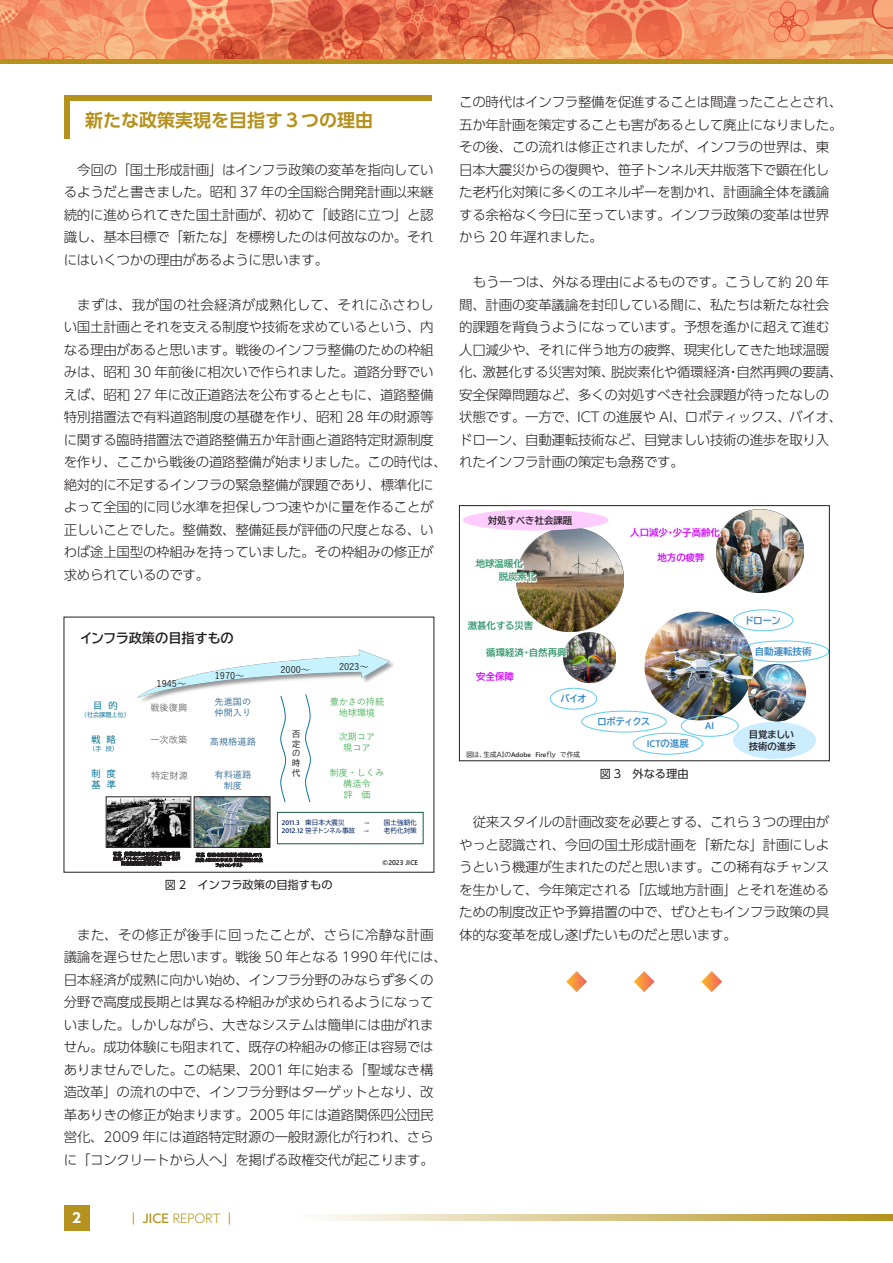
<style>
.page{position:relative;width:893px;height:1263px;background:#fff}
.page>*{position:absolute;margin:0;border:0;box-sizing:border-box;transform-origin:0 0}
.t1{font:700 18px "UD Shin Go Pro De";color:#b5911d}
.t2{font:300 13.5px/22.5px "UD Shin Go Pro";letter-spacing:-.02em;color:#231f20}
.t3{font:700 13.5px "UD Shin Go Pro";color:#fff}
.t4{font:13.2px "BIZ UDP Gothic Bold";color:#231f20}
.t5{font:500 12px "UD Shin Go Pro";color:#b5911d}
.t6{font:11.25px "UD Shin Go Pro";color:#231f20}
.t7{font:9.45px "BIZ UDP Gothic Bold";color:#2e946b}
.t8{font:9.45px/11.4px "BIZ UDP Gothic Bold";color:#231f20}
.t9{font:9.45px "BIZ UDP Gothic Bold";color:#c0f}
.t10{font:9.45px "BIZ UDP Gothic Bold";color:#2e83c3}
.t11{font:600 9.45px "Segoe UI";color:#2e83c3}
.t12{font:500 9.15px/11.1px "Yu Gothic";letter-spacing:-.015em;color:#42b051;text-align:center}
.t13{font:500 9.15px "Yu Gothic";color:#231f20}
.t14{font:500 9.15px/11.1px "Yu Gothic";color:#236292}
.t15{font:500 9.15px "Yu Gothic";color:#5f5f62}
.t16{font:9.15px/11.1px "BIZ UDP Gothic";color:#0f7698}
.t17{font:8.25px/9.6px "BIZ UDP Gothic";color:#231f20;text-align:justify}
.t18{font:600 6.9px "Segoe UI";color:#231f20}
.t19{font:600 6.6px "Segoe UI";color:#002060}
.t20{font:6.6px "BIZ UDP Gothic";color:#231f20}
.t21{font:6.6px "BIZ UDP Gothic";color:#002060}
.t22{font:6.15px "BIZ UDP Gothic";color:#0f7698}
.t23{font:4.2px/5.1px "MS P Gothic";color:#231f20;text-align:center}
.s1{font-family:"BIZ UDP Gothic";font-weight:400}
.s2{font-family:"Segoe UI";font-weight:600}
.s3{font-weight:300}
.s4{font-family:"BIZ UDP Gothic Bold";font-weight:400}
</style>
<div class="page">
<svg style="left:0;top:0;width:893px;height:60px"></svg>
<div style="left:64px;top:1205px;width:25px;height:26px;background:#b5911d"></div>
<hr style="left:0;top:60px;width:893px;height:4px;background:#b5911d">
<svg style="left:322px;top:1214px;width:571px;height:6px"></svg>
<div style="left:64px;top:101px;width:5px;height:38px;background:#b5911d"></div>
<div style="left:64px;top:95px;width:368px;height:6px;background:#b5911d"></div>
<img style="left:137px;top:649px;width:257px;height:53px">
<img style="left:108px;top:799px;width:81px;height:46px">
<div style="left:106px;top:797px;width:85px;height:50px;border:1px solid #231f20"></div>
<img style="left:196px;top:799px;width:72px;height:46px">
<div style="left:194px;top:797px;width:76px;height:50px;border:1px solid #231f20"></div>
<div style="left:277px;top:812px;width:146px;height:32px;border:1px solid #165742"></div>
<svg style="left:305px;top:694px;width:6px;height:108px"></svg>
<svg style="left:280px;top:696px;width:6px;height:106px"></svg>
<img style="left:644px;top:612px;width:109px;height:108px;border-radius:54px">
<img style="left:717px;top:510px;width:86px;height:83px">
<img style="left:517px;top:527px;width:106px;height:104px">
<div style="left:463px;top:509px;width:146px;height:21px;background:#fcf;border-radius:50%"></div>
<img style="left:670px;top:522px;width:57px;height:23px">
<img style="left:517px;top:553px;width:13px;height:13px">
<img style="left:517px;top:614px;width:23px;height:17px">
<img style="left:516px;top:566px;width:28px;height:23px">
<div style="left:733px;top:722px;width:83px;height:37px;background:#ccecff;border-radius:50%"></div>
<img style="left:564px;top:633px;width:52px;height:50px">
<img style="left:526px;top:642px;width:48px;height:23px">
<div style="left:633px;top:733px;width:70px;height:21px;border:1px solid #5fcbef;border-radius:50%"></div>
<img style="left:640px;top:734px;width:13px;height:20px">
<img style="left:653px;top:733px;width:43px;height:22px">
<div style="left:681px;top:715px;width:57px;height:21px;border:1px solid #5fcbef;border-radius:50%"></div>
<img style="left:698px;top:716px;width:23px;height:23px">
<div style="left:581px;top:711px;width:85px;height:21px;border:1px solid #5fcbef;border-radius:50%"></div>
<img style="left:590px;top:711px;width:67px;height:23px">
<div style="left:550px;top:688px;width:47px;height:21px;border:1px solid #5fcbef;border-radius:50%"></div>
<img style="left:553px;top:688px;width:41px;height:22px">
<div style="left:733px;top:610px;width:60px;height:21px;border:1px solid #5fcbef;border-radius:50%"></div>
<img style="left:738px;top:609px;width:50px;height:23px">
<div style="left:738px;top:641px;width:91px;height:21px;border:1px solid #5fcbef;border-radius:50%"></div>
<img style="left:748px;top:641px;width:71px;height:23px">
<img style="left:748px;top:664px;width:58px;height:57px;border-radius:28px">
<div style="left:459px;top:505px;width:370px;height:256px;border:1px solid #231f20"></div>
<svg style="left:566px;top:971px;width:21px;height:21px"></svg>
<svg style="left:634px;top:971px;width:21px;height:21px"></svg>
<svg style="left:701px;top:971px;width:21px;height:21px"></svg>
<h1 class="t1" style="left:85px;top:105px;width:289px">新たな政策実現を目指す３つの理由</h1>
<p class="t2" style="left:64px;top:158px;width:371px;text-align:justify;text-indent:14px">今回の「国土形成計画」はインフラ政策の変革を指向しているようだと書きました。昭和 37 年の全国総合開発計画以来継続的に進められてきた国土計画が、初めて「岐路に立つ」と認識し、基本目標で「新たな」を標榜したのは何故なのか。それにはいくつかの理由があるように思います。</p>
<p class="t2" style="left:64px;top:293px;width:385px;text-indent:14px">まずは、我が国の社会経済が成熟化して、それにふさわしい国土計画とそれを支える制度や技術を求めているという、内なる理由があると思います。戦後のインフラ整備のための枠組みは、昭和 30 年前後に相次いで作られました。道路分野でいえば、昭和 27 年に改正道路法を公布するとともに、道路整備特別措置法で有料道路制度の基礎を作り、昭和 28 年の財源等に関する臨時措置法で道路整備五か年計画と道路特定財源制度を作り、ここから戦後の道路整備が始まりました。この時代は、絶対的に不足するインフラの緊急整備が課題であり、標準化によって全国的に同じ水準を担保しつつ速やかに量を作ることが正しいことでした。整備数、整備延長が評価の尺度となる、いわば途上国型の枠組みを持っていました。その枠組みの修正が求められているのです。</p>
<p class="t4" style="left:81px;top:631px;width:154px">インフラ政策の目指すもの</p>
<p class="t13" style="left:157px;top:676px;width:31px">1945～</p>
<p class="t13" style="left:215px;top:667px;width:31px">1970～</p>
<p class="t16" style="left:93px;top:700px;width:26px">目 的</p>
<p class="t22" style="left:84px;top:712px;width:44px">(社会課題上位)</p>
<p class="t16" style="left:91px;top:734px;width:26px">戦 略</p>
<p class="t22" style="left:93px;top:746px;width:24px">(手 段)</p>
<p class="t16" style="left:91px;top:768px;width:26px">制 度基 準</p>
<p class="t15" style="left:150px;top:699px;width:38px">戦後復興</p>
<p class="t15" style="left:150px;top:731px;width:38px">一次改築</p>
<p class="t15" style="left:151px;top:767px;width:38px">特定財源</p>
<p class="t14" style="left:214px;top:695px;width:38px">先進国の仲間入り</p>
<p class="t14" style="left:210px;top:735px;width:48px">高規格道路</p>
<p class="t14" style="left:214px;top:768px;width:38px;text-align:center">有料道路制度</p>
<p class="t23" style="left:113px;top:851px;width:68px">写真 終戦直後の日本の道路の状況</p>
<p class="t23" style="left:113px;top:856px;width:69px">出典：「ワトキンス調査団名古屋・神戸</p>
<p class="t23" style="left:121px;top:861px;width:42px">高速道路調査報告書」</p>
<p class="t23" style="left:196px;top:852px;width:69px">写真 新東名高速道路（新清水JCT）出典：NEXCO中日本 高速道路と風景フォトコンテスト</p>
<p class="t13" style="left:281px;top:661px;width:31px">2000～</p>
<p class="t17" style="left:292px;top:729px;width:10px">否定の時代</p>
<p class="t13" style="left:339px;top:658px;width:31px">2023～</p>
<p class="t12" style="left:330px;top:695px;width:56px">豊かさの持続地球環境</p>
<p class="t12" style="left:339px;top:730px;width:38px">次期コア現コア</p>
<p class="t12" style="left:330px;top:766px;width:56px">制度・しくみ構造令<br>評 価</p>
<p class="t19" style="left:282px;top:817px;width:65px">2011.3 <span class="s1">東日本大震災</span></p>
<p class="t21" style="left:364px;top:820px;width:55px"><span class="s2">→</span> 国土強靭化</p>
<p class="t19" style="left:282px;top:825px;width:89px">2012.12 <span class="s1">笹子トンネル事故</span> →</p>
<p class="t21" style="left:384px;top:828px;width:35px">老朽化対策</p>
<p class="t18" style="left:382px;top:856px;width:37px">©2023 JICE</p>
<p class="t6" style="left:165px;top:876px;width:169px">図 2　インフラ政策の目指すもの</p>
<p class="t2" style="left:64px;top:923px;width:385px;text-indent:14px">また、その修正が後手に回ったことが、さらに冷静な計画議論を遅らせたと思います。戦後 50 年となる 1990 年代には、日本経済が成熟に向かい始め、インフラ分野のみならず多くの分野で高度成長期とは異なる枠組みが求められるようになっていました。しかしながら、大きなシステムは簡単には曲がれません。成功体験にも阻まれて、既存の枠組みの修正は容易ではありませんでした。この結果、2001 年に始まる「聖域なき構造改革」の流れの中で、インフラ分野はターゲットとなり、改革ありきの修正が始まります。2005 年には道路関係四公団民営化、2009 年には道路特定財源の一般財源化が行われ、さらに「コンクリートから人へ」を掲げる政権交代が起こります。</p>
<p class="t3" style="left:72px;top:1207px;width:10px">2</p>
<p class="t5" style="left:128px;top:1208px;width:110px">｜ JICE <span class="s3">REPORT</span> ｜</p>
<p class="t2" style="left:459px;top:90px;width:385px">この時代はインフラ整備を促進することは間違ったこととされ、五か年計画を策定することも害があるとして廃止になりました。その後、この流れは修正されましたが、インフラの世界は、東日本大震災からの復興や、笹子トンネル天井版落下で顕在化した老朽化対策に多くのエネルギーを割かれ、計画論全体を議論する余裕なく今日に至っています。インフラ政策の変革は世界から 20 年遅れました。</p>
<p class="t2" style="left:459px;top:270px;width:385px;text-indent:14px">もう一つは、外なる理由によるものです。こうして約 20 年間、計画の変革議論を封印している間に、私たちは新たな社会的課題を背負うようになっています。予想を遙かに超えて進む人口減少や、それに伴う地方の疲弊、現実化してきた地球温暖化、激甚化する災害対策、脱炭素化や循環経済・自然再興の要請、安全保障問題など、多くの対処すべき社会課題が待ったなしの状態です。一方で、ICT の進展や AI、ロボティックス、バイオ、ドローン、自動運転技術など、目覚ましい技術の進歩を取り入れたインフラ計画の策定も急務です。</p>
<p class="t8" style="left:488px;top:514px;width:86px">対処すべき社会課題</p>
<p class="t7" style="left:476px;top:559px;width:49px">地球温暖化</p>
<p class="t7" style="left:499px;top:572px;width:39px">脱炭素化</p>
<p class="t9" style="left:630px;top:528px;width:91px">人口減少・少子高齢化</p>
<p class="t9" style="left:657px;top:553px;width:49px">地方の疲弊</p>
<p class="t7" style="left:468px;top:620px;width:67px">激甚化する災害</p>
<p class="t7" style="left:486px;top:648px;width:82px">循環経済・自然再興</p>
<p class="t9" style="left:476px;top:672px;width:39px">安全保障</p>
<p class="t10" style="left:560px;top:694px;width:27px">バイオ</p>
<p class="t20" style="left:466px;top:751px;width:115px">図は、生成ＡＩの<span class="s2">Adobe Fire</span>ｆｌｙ で作成</p>
<p class="t10" style="left:597px;top:717px;width:54px">ロボティクス</p>
<p class="t11" style="left:647px;top:735px;width:44px">ICT<span class="s4">の進展</span></p>
<p class="t11" style="left:705px;top:717px;width:11px">AI</p>
<p class="t10" style="left:746px;top:616px;width:36px">ドローン</p>
<p class="t10" style="left:755px;top:647px;width:58px">自動運転技術</p>
<p class="t8" style="left:749px;top:729px;width:49px">目覚ましい技術の進歩</p>
<p class="t6" style="left:600px;top:765px;width:90px">図 3　外なる理由</p>
<p class="t2" style="left:459px;top:810px;width:371px;text-align:justify;text-indent:14px">従来スタイルの計画改変を必要とする、これら３つの理由がやっと認識され、今回の国土形成計画を「新たな」計画にしようという機運が生まれたのだと思います。この稀有なチャンスを生かして、今年策定される「広域地方計画」とそれを進めるための制度改正や予算措置の中で、ぜひともインフラ政策の具体的な変革を成し遂げたいものだと思います。</p>
</div>
